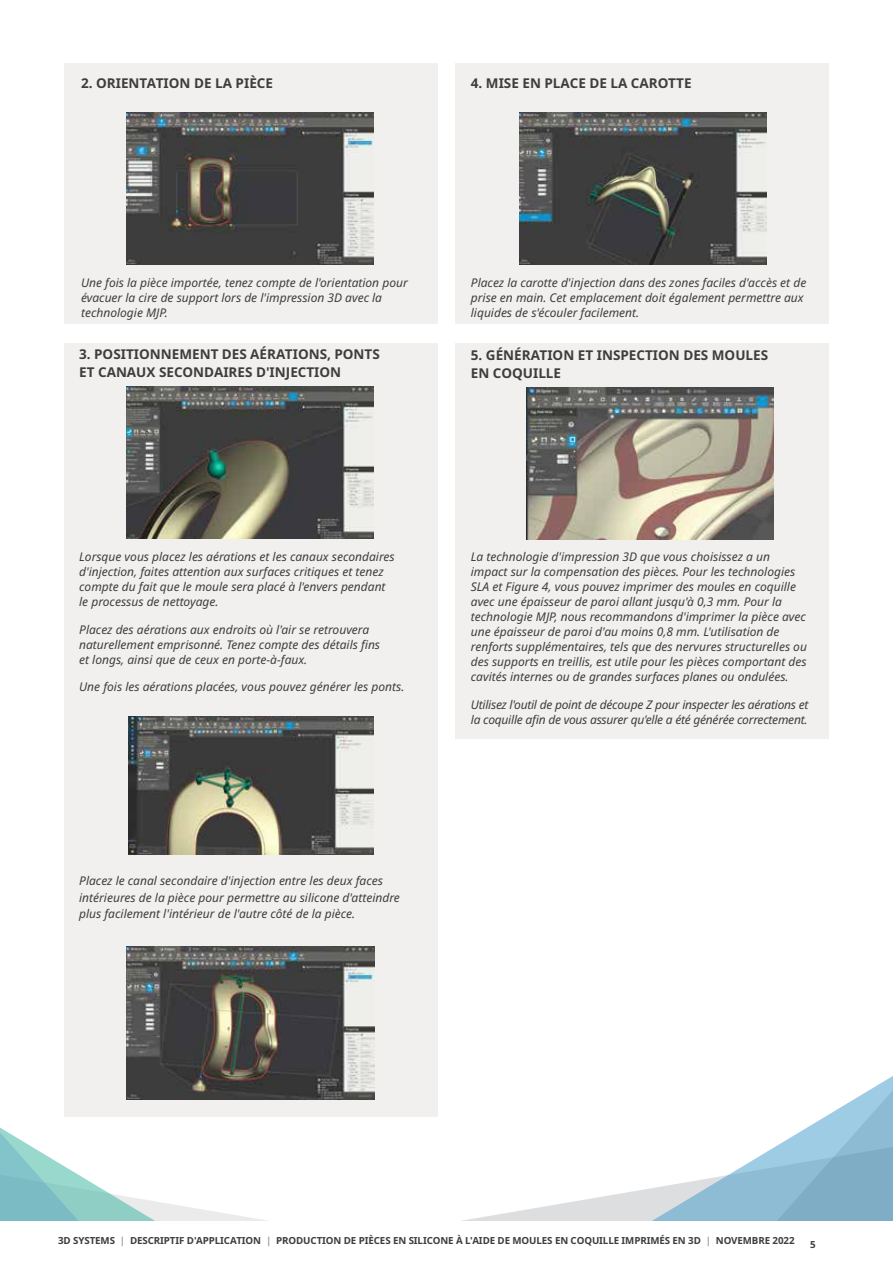
<style>
.page{position:relative;width:893px;height:1263px;background:#fff}
.page>*{position:absolute;margin:0;border:0;box-sizing:border-box;transform-origin:0 0}
.t1{font:700 13.5px/18px "Noto Sans";color:#3d3d3c}
.t2{font:italic 12px/15px "Noto Sans";color:#3d3d3c}
.t3{font:italic 12px/15px "Noto Sans";letter-spacing:-.02em;color:#3d3d3c}
.t4{font:700 9.75px "Noto Sans";letter-spacing:-.01em;color:#3d3d3c}
.s1{color:#9d9c9c}
</style>
<div class="page">
<svg style="left:0;top:1127px;width:261px;height:93px"></svg>
<svg style="left:467px;top:1189px;width:182px;height:31px;fill:#e3e4e5"></svg>
<svg style="left:649px;top:1076px;width:244px;height:144px"></svg>
<div style="left:455px;top:64px;width:374px;height:260px;background:#f1f0ef"></div>
<img style="left:519px;top:112px;width:247px;height:153px">
<div style="left:455px;top:343px;width:374px;height:396px;background:#f1f0ef"></div>
<img style="left:526px;top:387px;width:248px;height:153px">
<div style="left:64px;top:64px;width:374px;height:260px;background:#f1f0ef"></div>
<img style="left:126px;top:112px;width:248px;height:153px">
<div style="left:64px;top:343px;width:374px;height:774px;background:#f1f0ef"></div>
<img style="left:126px;top:387px;width:248px;height:152px">
<img style="left:129px;top:717px;width:245px;height:138px">
<img style="left:127px;top:946px;width:247px;height:153px">
<p class="t1" style="left:81px;top:74px;width:193px">2. ORIENTATION DE LA PIÈCE</p>
<p class="t1" style="left:471px;top:73px;width:222px">4. MISE EN PLACE DE LA CAROTTE</p>
<p class="t2" style="left:81px;top:275px;width:328px">Une fois la pièce importée, tenez compte de l'orientation pour évacuer la cire de support lors de l'impression 3D avec la technologie MJP.</p>
<p class="t1" style="left:79px;top:345px;width:302px">3. POSITIONNEMENT DES AÉRATIONS, PONTS<br>ET CANAUX SECONDAIRES D'INJECTION</p>
<p class="t2" style="left:471px;top:275px;width:337px">Placez la carotte d'injection dans des zones faciles d'accès et de prise en main. Cet emplacement doit également permettre aux liquides de s'écouler facilement.</p>
<p class="t1" style="left:471px;top:345px;width:299px">5. GÉNÉRATION ET INSPECTION DES MOULES<br>EN COQUILLE</p>
<p class="t2" style="left:79px;top:549px;width:317px">Lorsque vous placez les aérations et les canaux secondaires d'injection, faites attention aux surfaces critiques et tenez compte du fait que le moule sera placé à l'envers pendant le processus de nettoyage.</p>
<p class="t2" style="left:79px;top:622px;width:302px">Placez des aérations aux endroits où l'air se retrouvera naturellement emprisonné. Tenez compte des détails fins et longs, ainsi que de ceux en porte-à-faux.</p>
<p class="t2" style="left:79px;top:680px;width:327px">Une fois les aérations placées, vous pouvez générer les ponts.</p>
<p class="t2" style="left:79px;top:873px;width:322px;line-height:16.5px">Placez le canal secondaire d'injection entre les deux faces intérieures de la pièce pour permettre au silicone d'atteindre plus facilement l'intérieur de l'autre côté de la pièce.</p>
<p class="t2" style="left:471px;top:549px;width:338px">La technologie d'impression 3D que vous choisissez a un impact sur la compensation des pièces. Pour les technologies SLA et Figure 4, vous pouvez imprimer des moules en coquille avec une épaisseur de paroi allant jusqu'à 0,3 mm. Pour la technologie MJP, nous recommandons d'imprimer la pièce avec une épaisseur de paroi d'au moins 0,8 mm. L'utilisation de renforts supplémentaires, tels que des nervures structurelles ou des supports en treillis, est utile pour les pièces comportant des cavités internes ou de grandes surfaces planes ou ondulées.</p>
<p class="t3" style="left:471px;top:697px;width:339px">Utilisez l'outil de point de découpe Z pour inspecter les aérations et la coquille afin de vous assurer qu'elle a été générée correctement.</p>
<p class="t4" style="left:58px;top:1234px;width:738px">3D SYSTEMS <span class="s1">|</span> DESCRIPTIF D'APPLICATION <span class="s1">|</span> PRODUCTION DE PIÈCES EN SILICONE À L'AIDE DE MOULES EN COQUILLE IMPRIMÉS EN 3D <span class="s1">|</span> NOVEMBRE 2022</p>
<p class="t4" style="left:810px;top:1237px;width:7px">5</p>
</div>
